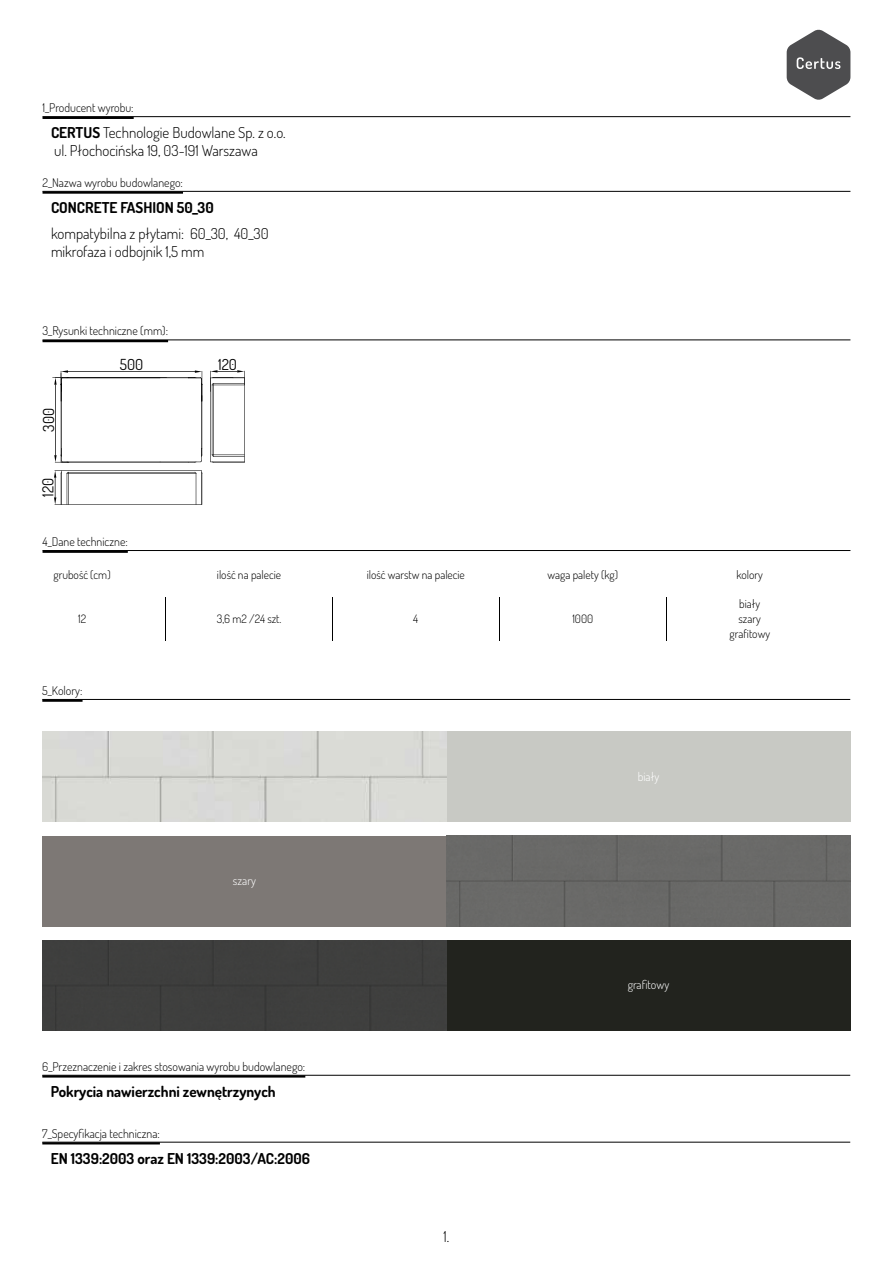
<style>
.page{position:relative;width:893px;height:1263px;background:#fff}
.page>*{position:absolute;margin:0;border:0;box-sizing:border-box;transform-origin:0 0}
.t1{font:15.15px "Dosis";color:#000}
.t2{font:300 15px/18px "Dosis";color:#000}
.t3{font:700 15px "Dosis";color:#000}
.t4{font:300 12px "Dosis";color:#000}
.t5{font:300 12px "Dosis";color:#fff}
.t6{font:300 11.7px/14.5px "Dosis";color:#000;text-align:center}
.s1{font-weight:700}
</style>
<div class="page">
<svg style="left:787px;top:30px;width:63px;height:70px"></svg>
<hr style="left:42px;top:699px;width:808px;height:1px;background:#000">
<hr style="left:42px;top:699px;width:41px;height:3px;background:#000">
<div style="left:445px;top:732px;width:405px;height:90px;background:#c8c9c4"></div>
<div style="left:444px;top:940px;width:406px;height:90px;background:#22231e"></div>
<div style="left:43px;top:836px;width:408px;height:90px;background:#7d7875"></div>
<div style="left:43px;top:732px;width:403px;height:90px;background:#dadbd6"></div>
<div style="left:446px;top:836px;width:404px;height:90px;background:#696968"></div>
<div style="left:43px;top:940px;width:403px;height:90px;background:#3e3f3e"></div>
<hr style="left:43px;top:340px;width:807px;height:1px;background:#000">
<hr style="left:43px;top:340px;width:125px;height:2px;background:#000">
<hr style="left:43px;top:550px;width:807px;height:1px;background:#000">
<hr style="left:43px;top:551px;width:85px;height:2px;background:#000">
<svg style="left:210px;top:370px;width:35px;height:93px"></svg>
<svg style="left:52px;top:370px;width:151px;height:93px"></svg>
<svg style="left:54px;top:470px;width:148px;height:35px"></svg>
<hr style="left:43px;top:116px;width:807px;height:1px;background:#000">
<hr style="left:43px;top:117px;width:91px;height:2px;background:#000">
<hr style="left:43px;top:191px;width:807px;height:1px;background:#000">
<hr style="left:43px;top:191px;width:140px;height:3px;background:#000">
<hr style="left:165px;top:597px;width:1px;height:43px;background:#000">
<hr style="left:332px;top:597px;width:1px;height:43px;background:#000">
<hr style="left:499px;top:597px;width:1px;height:43px;background:#000">
<hr style="left:666px;top:597px;width:1px;height:43px;background:#000">
<hr style="left:42px;top:1075px;width:808px;height:1px;background:#000">
<hr style="left:42px;top:1075px;width:263px;height:2px;background:#000">
<hr style="left:42px;top:1142px;width:808px;height:1px;background:#000">
<hr style="left:42px;top:1142px;width:118px;height:2px;background:#000">
<p class="t4" style="left:43px;top:99px;width:93px">1_Producent wyrobu:</p>
<p class="t2" style="left:51px;top:123px;width:236px"><span class="s1">CERTUS</span> Technologie Budowlane Sp. z o.o. ul. Płochocińska 19, 03-191 Warszawa</p>
<p class="t4" style="left:43px;top:174px;width:142px">2_Nazwa wyrobu budowlanego:</p>
<p class="t3" style="left:51px;top:197px;width:164px">CONCRETE FASHION 50_30</p>
<p class="t2" style="left:51px;top:223px;width:219px">kompatybilna z płytami: 60_30, 40_30 mikrofaza i odbojnik 1,5 mm</p>
<p class="t4" style="left:43px;top:323px;width:127px">3_Rysunki techniczne (mm):</p>
<p class="t1" style="left:39px;top:432px;width:25px;rotate:-90deg">300</p>
<p class="t1" style="left:38px;top:497px;width:20px;rotate:-90deg">120</p>
<p class="t1" style="left:120px;top:354px;width:25px">500</p>
<p class="t4" style="left:43px;top:533px;width:87px">4_Dane techniczne:</p>
<p class="t1" style="left:218px;top:354px;width:20px">120</p>
<p class="t6" style="left:53px;top:567px;width:59px">grubość (cm)</p>
<p class="t6" style="left:217px;top:567px;width:66px">ilość na palecie</p>
<p class="t6" style="left:367px;top:567px;width:100px">ilość warstw na palecie</p>
<p class="t6" style="left:547px;top:567px;width:72px">waga palety (kg)</p>
<p class="t6" style="left:736px;top:567px;width:28px">kolory</p>
<p class="t6" style="left:78px;top:611px;width:10px">12</p>
<p class="t6" style="left:217px;top:611px;width:66px">3,6 m2 /24 szt.</p>
<p class="t6" style="left:413px;top:611px;width:7px">4</p>
<p class="t6" style="left:572px;top:611px;width:22px">1000</p>
<p class="t6" style="left:729px;top:596px;width:42px">biały szary grafitowy</p>
<p class="t4" style="left:42px;top:682px;width:42px">5_Kolory:</p>
<p class="t5" style="left:233px;top:872px;width:25px">szary</p>
<p class="t4" style="left:42px;top:1058px;width:265px">6_Przeznaczenie i zakres stosowania wyrobu budowlanego:</p>
<p class="t3" style="left:51px;top:1081px;width:226px">Pokrycia nawierzchni zewnętrzynych</p>
<p class="t4" style="left:42px;top:1125px;width:119px">7_Specyfikacja techniczna:</p>
<p class="t3" style="left:51px;top:1148px;width:261px">EN 1339:2003 oraz EN 1339:2003/AC:2006</p>
<p class="t2" style="left:444px;top:1226px;width:7px">1.</p>
<p class="t5" style="left:638px;top:768px;width:23px">biały</p>
<p class="t5" style="left:628px;top:976px;width:43px">grafitowy</p>
</div>
